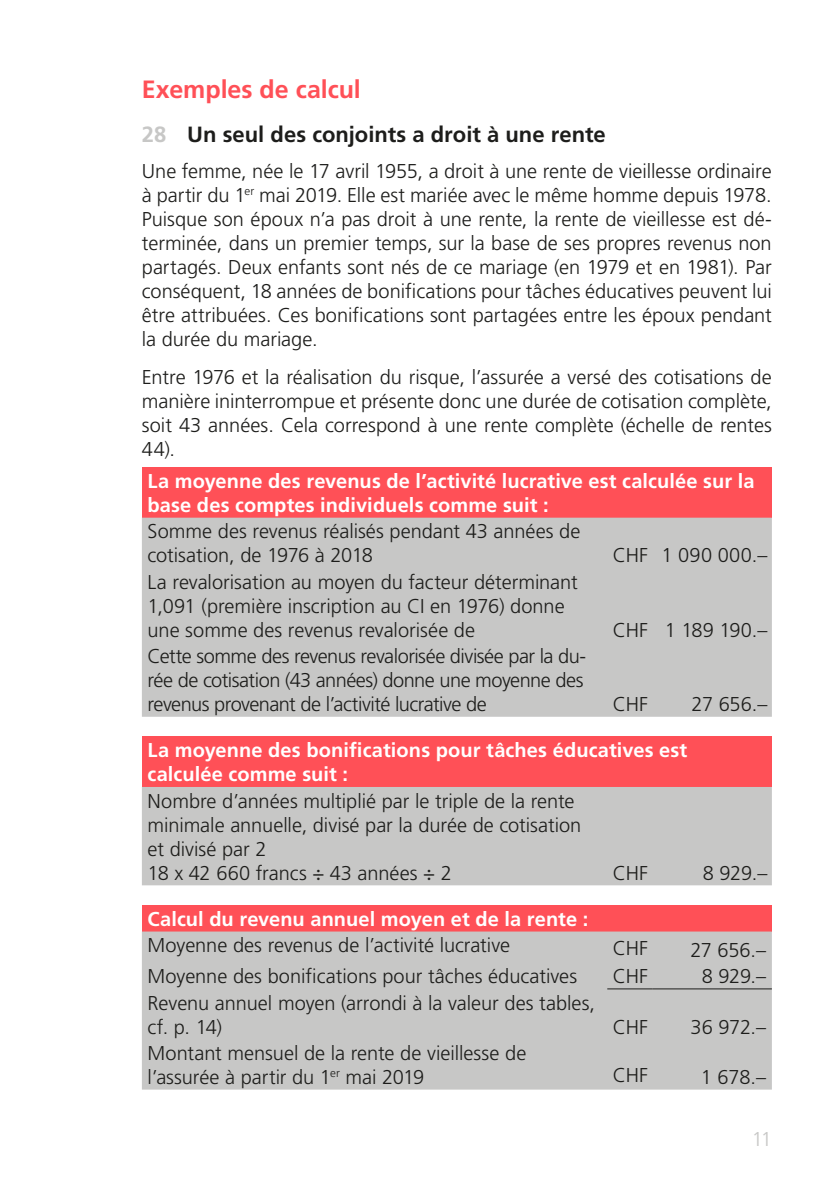
<style>
.page{position:relative;width:840px;height:1191px;background:#fff}
.page>*{position:absolute;margin:0;border:0;box-sizing:border-box;transform-origin:0 0}
.Texttitel{font:700 25px "Frutiger LT Std";letter-spacing:-.005em;color:#ff5057}
.t1{font:700 22px "Frutiger LT Std";color:#1d1d1b}
.Grundtext{font:300 20px/24px "Frutiger LT Std";letter-spacing:-.005em;color:#1d1d1b}
.Tabellen_Text_Weiss{font:700 20px/24px "Frutiger LT Std";letter-spacing:.005em;color:#fff}
.Text_vor_Aufzählung{font:300 20px/24px "Frutiger LT Std";color:#1d1d1b;text-align:justify}
.Grundtext-2{font:300 20px/24px "Frutiger LT Std";letter-spacing:-.025em;color:#1d1d1b}
.t2{font:300 20px "Frutiger LT Std";color:#c7c7c6}
.s1{color:#c7c7c6}
</style>
<div class="page">
<div style="left:142px;top:467px;width:629px;height:50px;background:#ff5057"></div>
<div style="left:142px;top:517px;width:629px;height:199px;background:#c7c7c6"></div>
<div style="left:142px;top:736px;width:629px;height:51px;background:#ff5057"></div>
<div style="left:142px;top:787px;width:629px;height:98px;background:#c7c7c6"></div>
<div style="left:142px;top:905px;width:629px;height:26px;background:#ff5057"></div>
<div style="left:142px;top:931px;width:629px;height:158px;background:#c7c7c6"></div>
<hr style="left:607px;top:988px;width:45px;height:1px;background:#1d1d1b">
<hr style="left:652px;top:988px;width:119px;height:1px;background:#1d1d1b">
<p class="Texttitel" style="left:142px;top:75px;width:220px">Exemples de calcul</p>
<p class="t1" style="left:142px;top:122px;width:465px"><span class="s1">28</span> Un seul des conjoints a droit à une rente</p>
<p class="Grundtext" style="left:142px;top:159px;width:631px;text-align:justify">Une femme, née le 17 avril 1955, a droit à une rente de vieillesse ordinaire à partir du 1<sup>er</sup> mai 2019. Elle est mariée avec le même homme depuis 1978.<br>Puisque son époux n’a pas droit à une rente, la rente de vieillesse est dé&shy;terminée, dans un premier temps, sur la base de ses propres revenus non partagés. Deux enfants sont nés de ce mariage (en 1979 et en 1981). Par conséquent, 18 années de bonifications pour tâches éducatives peuvent lui être attribuées. Ces bonifications sont partagées entre les époux pendant la durée du mariage.</p>
<p class="Text_vor_Aufzählung" style="left:142px;top:365px;width:631px">Entre 1976 et la réalisation du risque, l’assurée a versé des cotisations de manière ininterrompue et présente donc une durée de cotisation complète, soit 43 années. Cela correspond à une rente complète (échelle de rentes 44).</p>
<p class="Tabellen_Text_Weiss" style="left:147px;top:469px;width:608px">La moyenne des revenus de l’activité lucrative est calculée sur la base des comptes individuels comme suit :</p>
<p class="Grundtext" style="left:147px;top:520px;width:434px">Somme des revenus réalisés pendant 43 années de cotisation, de 1976 à 2018</p>
<p class="Grundtext" style="left:612px;top:544px;width:37px">CHF</p>
<p class="Grundtext" style="left:661px;top:544px;width:107px">1 090 000.–</p>
<p class="Grundtext" style="left:147px;top:570px;width:431px">La revalorisation au moyen du facteur déterminant<br>1,091 (première inscription au CI en 1976) donne une somme des revenus revalorisée de</p>
<p class="Grundtext" style="left:612px;top:618px;width:37px">CHF</p>
<p class="Grundtext" style="left:664px;top:618px;width:104px">1 189 190.–</p>
<p class="Grundtext-2" style="left:147px;top:644px;width:440px">Cette somme des revenus revalorisée divisée par la du&shy;rée de cotisation (43 années) donne une moyenne des revenus provenant de l’activité lucrative de</p>
<p class="Grundtext" style="left:612px;top:692px;width:37px">CHF</p>
<p class="Grundtext" style="left:691px;top:692px;width:77px">27 656.–</p>
<p class="Tabellen_Text_Weiss" style="left:147px;top:738px;width:541px">La moyenne des bonifications pour tâches éducatives est calculée comme suit :</p>
<p class="Grundtext" style="left:147px;top:789px;width:435px">Nombre d’années multiplié par le triple de la rente minimale annuelle, divisé par la durée de cotisation et divisé par 2<br>18 x 42 660 francs ÷ 43 années ÷ 2</p>
<p class="Grundtext" style="left:612px;top:861px;width:37px">CHF</p>
<p class="Grundtext" style="left:702px;top:861px;width:66px">8 929.–</p>
<p class="Tabellen_Text_Weiss" style="left:147px;top:907px;width:442px">Calcul du revenu annuel moyen et de la rente :</p>
<p class="Grundtext" style="left:147px;top:933px;width:364px">Moyenne des revenus de l’activité lucrative</p>
<p class="Grundtext" style="left:612px;top:936px;width:37px">CHF</p>
<p class="Grundtext" style="left:690px;top:938px;width:77px">27 656.–</p>
<p class="Grundtext" style="left:147px;top:964px;width:431px">Moyenne des bonifications pour tâches éducatives</p>
<p class="Grundtext" style="left:612px;top:964px;width:37px">CHF</p>
<p class="Grundtext" style="left:701px;top:964px;width:66px">8 929.–</p>
<p class="Grundtext" style="left:147px;top:991px;width:448px">Revenu annuel moyen (arrondi à la valeur des tables, cf. p. 14)</p>
<p class="Grundtext" style="left:612px;top:1015px;width:37px">CHF</p>
<p class="Grundtext" style="left:690px;top:1015px;width:77px">36 972.–</p>
<p class="Grundtext" style="left:147px;top:1041px;width:380px">Montant mensuel de la rente de vieillesse de l’assurée à partir du 1<sup>er</sup> mai 2019</p>
<p class="Grundtext" style="left:612px;top:1063px;width:37px">CHF</p>
<p class="Grundtext" style="left:700px;top:1065px;width:67px">1 678.–</p>
<p class="t2" style="left:751px;top:1127px;width:22px">11</p>
</div>
